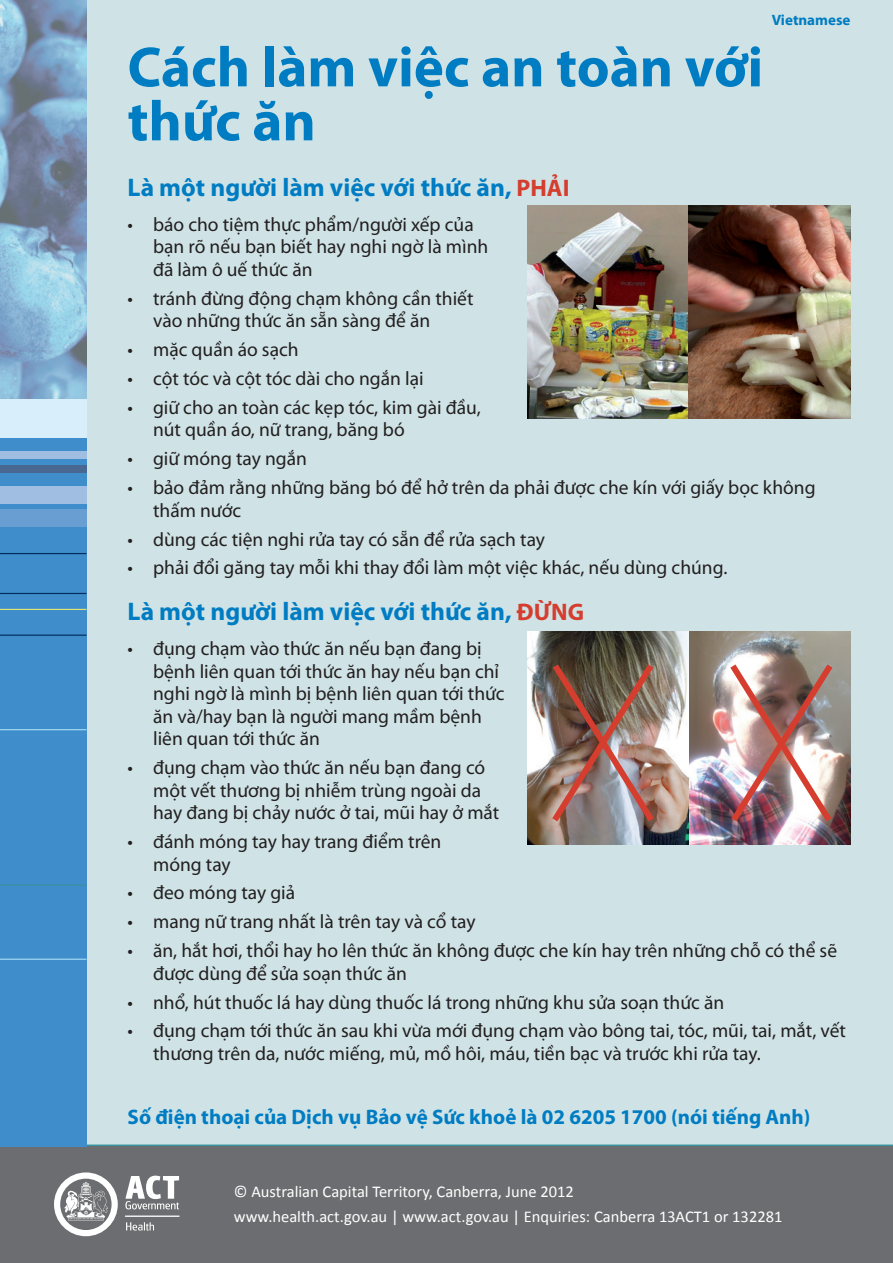
<style>
.page{position:relative;width:893px;height:1263px;background:#fff}
.page>*{position:absolute;margin:0;border:0;box-sizing:border-box;transform-origin:0 0}
.t1{font:700 57px/54px "Myriad Pro";color:#007cc2}
.t2{font:700 25.5px "Myriad Pro";color:#007cc2}
.t3{font:700 21px "Myriad Pro";color:#007cc2}
.t4{font:19.5px/22.5px "Myriad Pro";color:#231f20}
.t5{font:16.5px/25.2px "Calibri";color:#fff}
.t6{font:700 15px "Myriad Pro";color:#007cc2}
.s1{font-size:24px;color:#d53e2e}
</style>
<div class="page">
<div style="left:0;top:1146px;width:893px;height:117px;background:#6c6d70"></div>
<svg style="left:54px;top:1172px;width:64px;height:64px"></svg>
<hr style="left:125px;top:1215px;width:54px;height:2px;background:#fff">
<svg style="left:126px;top:1222px;width:28px;height:8px"></svg>
<svg style="left:125px;top:1175px;width:54px;height:34px"></svg>
<div style="left:86px;top:0;width:807px;height:1146px;background:#cfe3e6"></div>
<img style="left:0;top:0;width:86px;height:399px">
<div style="left:0;top:405px;width:86px;height:741px;background:#3f8dcb"></div>
<div style="left:0;top:465px;width:86px;height:7px;background:#486892"></div>
<div style="left:0;top:451px;width:86px;height:8px;background:#a0bde2"></div>
<div style="left:0;top:509px;width:86px;height:17px;background:#699ed2"></div>
<hr style="left:0;top:553px;width:86px;height:1px;background:#002e5d">
<hr style="left:0;top:593px;width:86px;height:1px;background:#002e5d">
<hr style="left:0;top:609px;width:86px;height:1px;background:#dee175">
<hr style="left:0;top:635px;width:86px;height:1px;background:#002e5d">
<hr style="left:0;top:729px;width:86px;height:1px;background:#a3d8f4">
<hr style="left:0;top:959px;width:86px;height:1px;background:#a3d8f4">
<hr style="left:0;top:884px;width:86px;height:2px;background:#37939b">
<div style="left:0;top:486px;width:86px;height:17px;background:#a0bde2"></div>
<div style="left:0;top:399px;width:86px;height:39px;background:#d8eefa"></div>
<img style="left:527px;top:206px;width:323px;height:212px">
<img style="left:527px;top:631px;width:323px;height:213px">
<img style="left:725px;top:658px;width:113px;height:170px">
<img style="left:546px;top:658px;width:114px;height:170px">
<p class="t6" style="left:772px;top:10px;width:80px">Vietnamese</p>
<p class="t1" style="left:128px;top:38px;width:637px">Cách làm việc an toàn với thức ăn</p>
<p class="t2" style="left:128px;top:170px;width:443px">Là một người làm việc với thức ăn, <span class="s1">PHẢI</span></p>
<p class="t4" style="left:153px;top:213px;width:337px;text-indent:-26px">• báo cho tiệm thực phẩm/người xếp của bạn rõ nếu bạn biết hay nghi ngờ là mình đã làm ô uế thức ăn</p>
<p class="t4" style="left:153px;top:287px;width:322px;text-indent:-26px">• tránh đừng động chạm không cần thiết vào những thức ăn sẵn sàng để ăn</p>
<p class="t4" style="left:128px;top:338px;width:173px">• mặc quần áo sạch</p>
<p class="t4" style="left:128px;top:367px;width:298px">• cột tóc và cột tóc dài cho ngắn lại</p>
<p class="t4" style="left:153px;top:396px;width:329px;text-indent:-26px">• giữ cho an toàn các kẹp tóc, kim gài đầu, nút quần áo, nữ trang, băng bó</p>
<p class="t4" style="left:128px;top:447px;width:181px">• giữ móng tay ngắn</p>
<p class="t4" style="left:153px;top:476px;width:664px;text-indent:-26px">• bảo đảm rằng những băng bó để hở trên da phải được che kín với giấy bọc không thấm nước</p>
<p class="t4" style="left:128px;top:527px;width:419px">• dùng các tiện nghi rửa tay có sẵn để rửa sạch tay</p>
<p class="t4" style="left:128px;top:556px;width:601px">• phải đổi găng tay mỗi khi thay đổi làm một việc khác, nếu dùng chúng.</p>
<p class="t2" style="left:128px;top:595px;width:458px">Là một người làm việc với thức ăn, <span class="s1">ĐỪNG</span></p>
<p class="t4" style="left:153px;top:637px;width:353px;text-indent:-26px">• đụng chạm vào thức ăn nếu bạn đang bị bệnh liên quan tới thức ăn hay nếu bạn chỉ nghi ngờ là mình bị bệnh liên quan tới thức ăn và/hay bạn là người mang mầm bệnh liên quan tới thức ăn</p>
<p class="t4" style="left:153px;top:756px;width:348px;text-indent:-26px">• đụng chạm vào thức ăn nếu bạn đang có một vết thương bị nhiễm trùng ngoài da hay đang bị chảy nước ở tai, mũi hay ở mắt</p>
<p class="t4" style="left:153px;top:830px;width:290px;text-indent:-26px">• đánh móng tay hay trang điểm trên móng tay</p>
<p class="t4" style="left:128px;top:881px;width:169px">• đeo móng tay giả</p>
<p class="t4" style="left:128px;top:910px;width:349px">• mang nữ trang nhất là trên tay và cổ tay</p>
<p class="t4" style="left:153px;top:939px;width:686px;text-indent:-26px">• ăn, hắt hơi, thổi hay ho lên thức ăn không được che kín hay trên những chỗ có thể sẽ được dùng để sửa soạn thức ăn</p>
<p class="t4" style="left:128px;top:990px;width:598px">• nhổ, hút thuốc lá hay dùng thuốc lá trong những khu sửa soạn thức ăn</p>
<p class="t4" style="left:153px;top:1019px;width:694px;text-indent:-26px">• đụng chạm tới thức ăn sau khi vừa mới đụng chạm vào bông tai, tóc, mũi, tai, mắt, vết thương trên da, nước miếng, mủ, mồ hôi, máu, tiền bạc và trước khi rửa tay.</p>
<p class="t3" style="left:128px;top:1103px;width:684px">Số điện thoại của Dịch vụ Bảo vệ Sức khoẻ là 02 6205 1700 (nói tiếng Anh)</p>
<p class="t5" style="left:234px;top:1178px;width:550px">© Australian Capital Territory, Canberra, June 2012<br>www.health.act.gov.au | www.act.gov.au | Enquiries: Canberra 13ACT1 or 132281</p>
</div>
